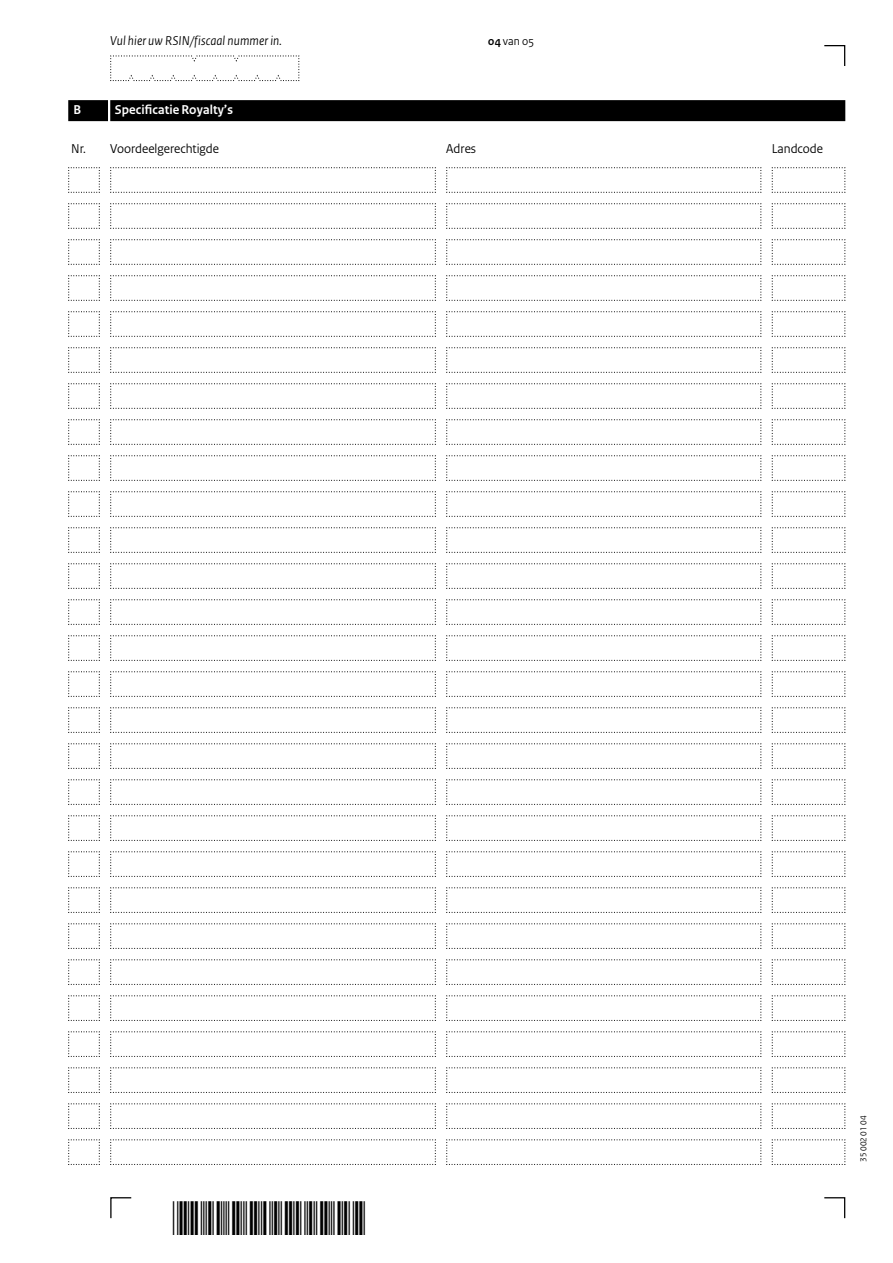
<style>
.page{position:relative;width:893px;height:1263px;background:#fff}
.page>*{position:absolute;margin:0;border:0;box-sizing:border-box;transform-origin:0 0}
.Vraag_geen_inspring{font:13.5px "Rijksoverheid Sans Heading";color:#000}
.t1{font:italic 13.5px "Rijksoverheid Sans Heading";letter-spacing:.01em;color:#000}
.KOP_D_Nummer{font:700 13.5px "Rijksoverheid Sans Heading";letter-spacing:.01em;color:#fff}
.t2{font:12px "Rijksoverheid Sans Heading";color:#000}
.t3{font:9px "Rijksoverheid Sans Heading";color:#000}
.s1{font-weight:700}
</style>
<div class="page">
<svg style="left:824px;top:45px;width:22px;height:21px"></svg>
<svg style="left:110px;top:55px;width:190px;height:26px"></svg>
<svg style="left:824px;top:1197px;width:22px;height:22px"></svg>
<svg style="left:110px;top:1197px;width:22px;height:22px"></svg>
<svg style="left:110px;top:167px;width:326px;height:26px"></svg>
<svg style="left:110px;top:203px;width:326px;height:26px"></svg>
<svg style="left:110px;top:239px;width:326px;height:26px"></svg>
<svg style="left:110px;top:275px;width:326px;height:26px"></svg>
<svg style="left:110px;top:311px;width:326px;height:26px"></svg>
<svg style="left:110px;top:347px;width:326px;height:26px"></svg>
<svg style="left:110px;top:383px;width:326px;height:26px"></svg>
<svg style="left:110px;top:419px;width:326px;height:26px"></svg>
<svg style="left:110px;top:455px;width:326px;height:26px"></svg>
<svg style="left:110px;top:491px;width:326px;height:26px"></svg>
<svg style="left:110px;top:527px;width:326px;height:26px"></svg>
<svg style="left:110px;top:563px;width:326px;height:26px"></svg>
<svg style="left:110px;top:599px;width:326px;height:26px"></svg>
<svg style="left:110px;top:635px;width:326px;height:26px"></svg>
<svg style="left:110px;top:671px;width:326px;height:26px"></svg>
<svg style="left:110px;top:707px;width:326px;height:26px"></svg>
<svg style="left:110px;top:743px;width:326px;height:26px"></svg>
<svg style="left:110px;top:779px;width:326px;height:26px"></svg>
<svg style="left:110px;top:815px;width:326px;height:26px"></svg>
<svg style="left:110px;top:851px;width:326px;height:26px"></svg>
<svg style="left:110px;top:887px;width:326px;height:26px"></svg>
<svg style="left:110px;top:923px;width:326px;height:26px"></svg>
<svg style="left:110px;top:959px;width:326px;height:26px"></svg>
<svg style="left:110px;top:995px;width:326px;height:26px"></svg>
<svg style="left:110px;top:1031px;width:326px;height:26px"></svg>
<svg style="left:110px;top:1067px;width:326px;height:26px"></svg>
<svg style="left:110px;top:1103px;width:326px;height:26px"></svg>
<svg style="left:110px;top:1139px;width:326px;height:26px"></svg>
<svg style="left:446px;top:167px;width:316px;height:26px"></svg>
<svg style="left:446px;top:203px;width:316px;height:26px"></svg>
<svg style="left:446px;top:239px;width:316px;height:26px"></svg>
<svg style="left:446px;top:275px;width:316px;height:26px"></svg>
<svg style="left:446px;top:311px;width:316px;height:26px"></svg>
<svg style="left:446px;top:347px;width:316px;height:26px"></svg>
<svg style="left:446px;top:383px;width:316px;height:26px"></svg>
<svg style="left:446px;top:419px;width:316px;height:26px"></svg>
<svg style="left:446px;top:455px;width:316px;height:26px"></svg>
<svg style="left:446px;top:491px;width:316px;height:26px"></svg>
<svg style="left:446px;top:527px;width:316px;height:26px"></svg>
<svg style="left:446px;top:563px;width:316px;height:26px"></svg>
<svg style="left:446px;top:599px;width:316px;height:26px"></svg>
<svg style="left:446px;top:635px;width:316px;height:26px"></svg>
<svg style="left:446px;top:671px;width:316px;height:26px"></svg>
<svg style="left:446px;top:707px;width:316px;height:26px"></svg>
<svg style="left:446px;top:743px;width:316px;height:26px"></svg>
<svg style="left:446px;top:779px;width:316px;height:26px"></svg>
<svg style="left:446px;top:815px;width:316px;height:26px"></svg>
<svg style="left:446px;top:851px;width:316px;height:26px"></svg>
<svg style="left:446px;top:887px;width:316px;height:26px"></svg>
<svg style="left:446px;top:923px;width:316px;height:26px"></svg>
<svg style="left:446px;top:959px;width:316px;height:26px"></svg>
<svg style="left:446px;top:995px;width:316px;height:26px"></svg>
<svg style="left:446px;top:1031px;width:316px;height:26px"></svg>
<svg style="left:446px;top:1067px;width:316px;height:26px"></svg>
<svg style="left:446px;top:1103px;width:316px;height:26px"></svg>
<svg style="left:446px;top:1139px;width:316px;height:26px"></svg>
<svg style="left:771px;top:167px;width:75px;height:26px"></svg>
<svg style="left:771px;top:203px;width:75px;height:26px"></svg>
<svg style="left:771px;top:239px;width:75px;height:26px"></svg>
<svg style="left:771px;top:275px;width:75px;height:26px"></svg>
<svg style="left:771px;top:311px;width:75px;height:26px"></svg>
<svg style="left:771px;top:347px;width:75px;height:26px"></svg>
<svg style="left:771px;top:383px;width:75px;height:26px"></svg>
<svg style="left:771px;top:419px;width:75px;height:26px"></svg>
<svg style="left:771px;top:455px;width:75px;height:26px"></svg>
<svg style="left:771px;top:491px;width:75px;height:26px"></svg>
<svg style="left:771px;top:527px;width:75px;height:26px"></svg>
<svg style="left:771px;top:563px;width:75px;height:26px"></svg>
<svg style="left:771px;top:599px;width:75px;height:26px"></svg>
<svg style="left:771px;top:635px;width:75px;height:26px"></svg>
<svg style="left:771px;top:671px;width:75px;height:26px"></svg>
<svg style="left:771px;top:707px;width:75px;height:26px"></svg>
<svg style="left:771px;top:743px;width:75px;height:26px"></svg>
<svg style="left:771px;top:779px;width:75px;height:26px"></svg>
<svg style="left:771px;top:815px;width:75px;height:26px"></svg>
<svg style="left:771px;top:851px;width:75px;height:26px"></svg>
<svg style="left:771px;top:887px;width:75px;height:26px"></svg>
<svg style="left:771px;top:923px;width:75px;height:26px"></svg>
<svg style="left:771px;top:959px;width:75px;height:26px"></svg>
<svg style="left:771px;top:995px;width:75px;height:26px"></svg>
<svg style="left:771px;top:1031px;width:75px;height:26px"></svg>
<svg style="left:771px;top:1067px;width:75px;height:26px"></svg>
<svg style="left:771px;top:1103px;width:75px;height:26px"></svg>
<svg style="left:771px;top:1139px;width:75px;height:26px"></svg>
<svg style="left:68px;top:167px;width:32px;height:26px"></svg>
<svg style="left:68px;top:203px;width:32px;height:26px"></svg>
<svg style="left:68px;top:239px;width:32px;height:26px"></svg>
<svg style="left:68px;top:275px;width:32px;height:26px"></svg>
<svg style="left:68px;top:311px;width:32px;height:26px"></svg>
<svg style="left:68px;top:347px;width:32px;height:26px"></svg>
<svg style="left:68px;top:383px;width:32px;height:26px"></svg>
<svg style="left:68px;top:419px;width:32px;height:26px"></svg>
<svg style="left:68px;top:455px;width:32px;height:26px"></svg>
<svg style="left:68px;top:491px;width:32px;height:26px"></svg>
<svg style="left:68px;top:527px;width:32px;height:26px"></svg>
<svg style="left:68px;top:563px;width:32px;height:26px"></svg>
<svg style="left:68px;top:599px;width:32px;height:26px"></svg>
<svg style="left:68px;top:635px;width:32px;height:26px"></svg>
<svg style="left:68px;top:671px;width:32px;height:26px"></svg>
<svg style="left:68px;top:707px;width:32px;height:26px"></svg>
<svg style="left:68px;top:743px;width:32px;height:26px"></svg>
<svg style="left:68px;top:779px;width:32px;height:26px"></svg>
<svg style="left:68px;top:815px;width:32px;height:26px"></svg>
<svg style="left:68px;top:851px;width:32px;height:26px"></svg>
<svg style="left:68px;top:887px;width:32px;height:26px"></svg>
<svg style="left:68px;top:923px;width:32px;height:26px"></svg>
<svg style="left:68px;top:959px;width:32px;height:26px"></svg>
<svg style="left:68px;top:995px;width:32px;height:26px"></svg>
<svg style="left:68px;top:1031px;width:32px;height:26px"></svg>
<svg style="left:68px;top:1067px;width:32px;height:26px"></svg>
<svg style="left:68px;top:1103px;width:32px;height:26px"></svg>
<svg style="left:68px;top:1139px;width:32px;height:26px"></svg>
<div style="left:110px;top:100px;width:735px;height:21px;background:#000"></div>
<div style="left:68px;top:100px;width:40px;height:21px;background:#000"></div>
<p class="t1" style="left:110px;top:33px;width:173px">Vul hier uw RSIN/fiscaal nummer in.</p>
<p class="t2" style="left:488px;top:34px;width:47px"><span class="s1">04</span> van 05</p>
<h2 class="KOP_D_Nummer" style="left:74px;top:102px;width:9px">B</h2>
<h2 class="KOP_D_Nummer" style="left:115px;top:102px;width:120px">Specificatie Royalty’s</h2>
<p class="Vraag_geen_inspring" style="left:71px;top:141px;width:16px">Nr.</p>
<p class="Vraag_geen_inspring" style="left:110px;top:141px;width:110px">Voordeelgerechtigde</p>
<p class="Vraag_geen_inspring" style="left:446px;top:141px;width:31px">Adres</p>
<p class="Vraag_geen_inspring" style="left:772px;top:141px;width:53px">Landcode</p>
<p class="t3" style="left:858px;top:1161px;width:47px;rotate:-90deg">35 002 01 04</p>
</div>
